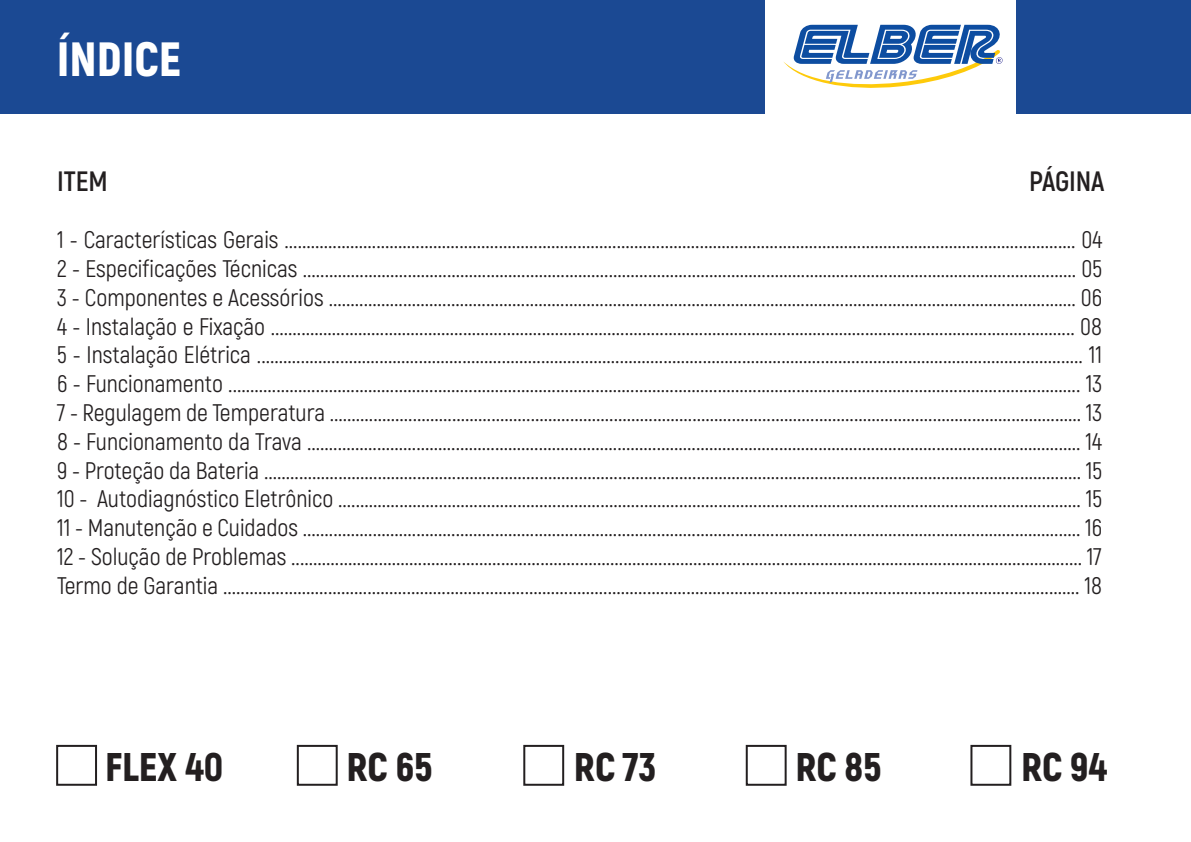
<style>
.page{position:relative;width:1191px;height:842px;background:#fff}
.page>*{position:absolute;margin:0;border:0;box-sizing:border-box;transform-origin:0 0}
.t1{font:900 48px "Akrobat";color:#fff}
.t2{font:900 40px "Akrobat";color:#231f20}
.t3{font:700 28px "Akrobat";letter-spacing:-.005em;color:#231f20}
.t4{font:24px/28.8px "Akrobat";color:#231f20;text-align:justify}
</style>
<div class="page">
<div style="left:56px;top:745px;width:41px;height:41px;border:2px solid #231f20"></div>
<div style="left:297px;top:745px;width:41px;height:41px;border:2px solid #231f20"></div>
<div style="left:523px;top:745px;width:41px;height:41px;border:2px solid #231f20"></div>
<div style="left:745px;top:745px;width:41px;height:41px;border:2px solid #231f20"></div>
<div style="left:970px;top:745px;width:41px;height:41px;border:2px solid #231f20"></div>
<div style="left:0;top:0;width:1191px;height:113px;background:#1b4993"></div>
<div style="left:765px;top:0;width:251px;height:129px;background:#fff"></div>
<svg style="left:783px;top:25px;width:220px;height:63px"></svg>
<h1 class="t1" style="left:57px;top:28px;width:126px">ÍNDICE</h1>
<p class="t3" style="left:57px;top:163px;width:52px">ITEM</p>
<p class="t3" style="left:1029px;top:163px;width:77px">PÁGINA</p>
<p class="t4" style="left:57px;top:225px;width:1046px">1 - Características Gerais ..................................................................................................................................................................................... 04<br>2 - Especificações Técnicas ................................................................................................................................................................................. 05<br>3 - Componentes e Acessórios ........................................................................................................................................................................... 06<br>4 - Instalação e Fixação ........................................................................................................................................................................................ 08<br>5 - Instalação Elétrica ............................................................................................................................................................................................. 11<br>6 - Funcionamento ................................................................................................................................................................................................... 13<br>7 - Regulagem de Temperatura ............................................................................................................................................................................ 13<br>8 - Funcionamento da Trava ................................................................................................................................................................................. 14<br>9 - Proteção da Bateria ........................................................................................................................................................................................... 15<br>10 - Autodiagnóstico Eletrônico .......................................................................................................................................................................... 15<br>11 - Manutenção e Cuidados .................................................................................................................................................................................. 16<br>12 - Solução de Problemas ..................................................................................................................................................................................... 17<br>Termo de Garantia .................................................................................................................................................................................................... 18</p>
<h2 class="t2" style="left:105px;top:741px;width:120px">FLEX 40</h2>
<h2 class="t2" style="left:346px;top:741px;width:88px">RC 65</h2>
<h2 class="t2" style="left:574px;top:741px;width:84px">RC 73</h2>
<h2 class="t2" style="left:795px;top:741px;width:88px">RC 85</h2>
<h2 class="t2" style="left:1021px;top:741px;width:87px">RC 94</h2>
</div>
